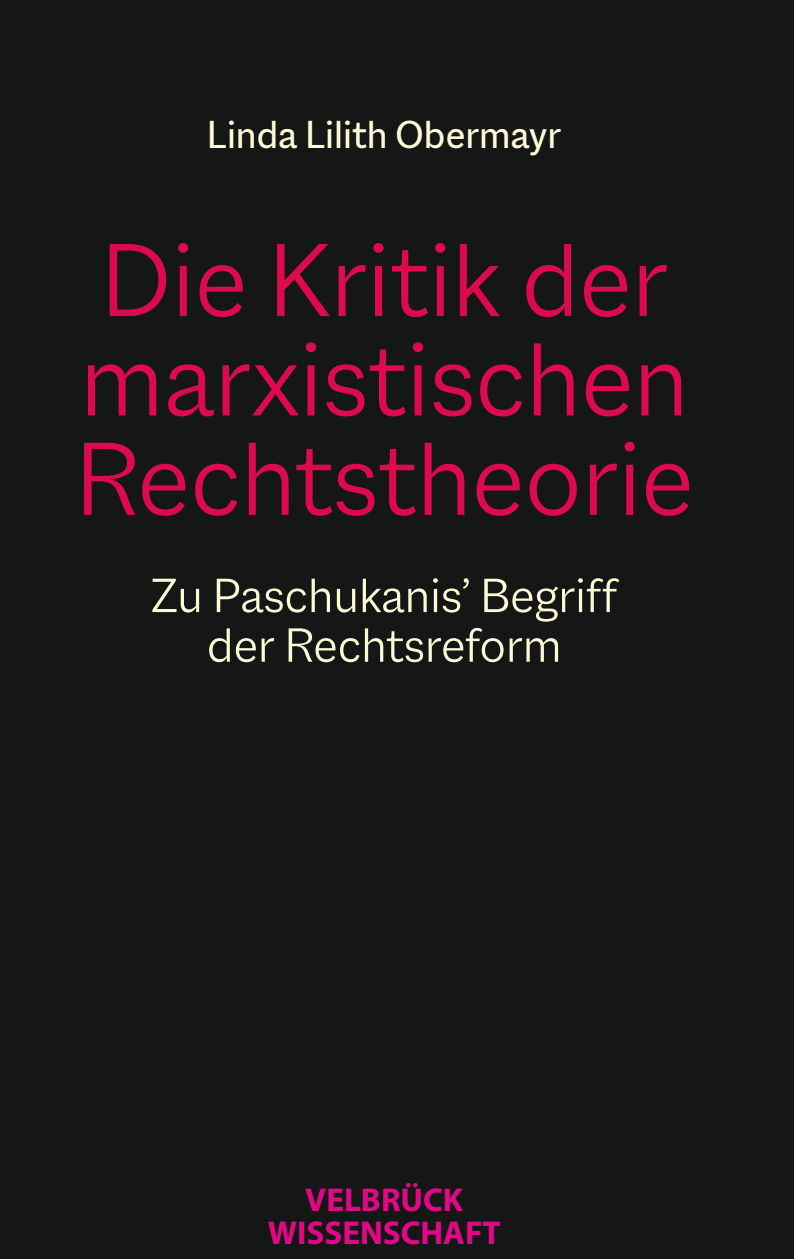
<style>
.page{position:relative;width:794px;height:1259px;background:#151616}
.page>*{position:absolute;margin:0;border:0;box-sizing:border-box;transform-origin:0 0}
.t1{font:111.8px/99.4px "Macklin Sans Light 2";color:#dd0a4e}
.t2{font:300 51.8px "Macklin Sans";color:#fefad6}
.t3{font:51.8px "Macklin Sans Light 2";color:#fefad6}
.t4{font:41.4px "Macklin Sans";color:#fefad6}
.t5{font:700 33.2px/33.2px "Myriad Pro";color:#e10886;text-align:center}
</style>
<div class="page">
<p class="t4" style="left:207px;top:111px;width:356px">Linda Lilith Obermayr</p>
<p class="t1" style="left:75px;top:229px;width:620px">Die Kritik der marxistischen<br>Rechtstheorie</p>
<p class="t2" style="left:151px;top:566px;width:470px">Zu Paschukanis’ Begriff</p>
<p class="t3" style="left:207px;top:615px;width:356px">der Rechtsreform</p>
<p class="t5" style="left:268px;top:1181px;width:234px">VELBRÜCK<br>WISSENSCHAFT</p>
</div>
